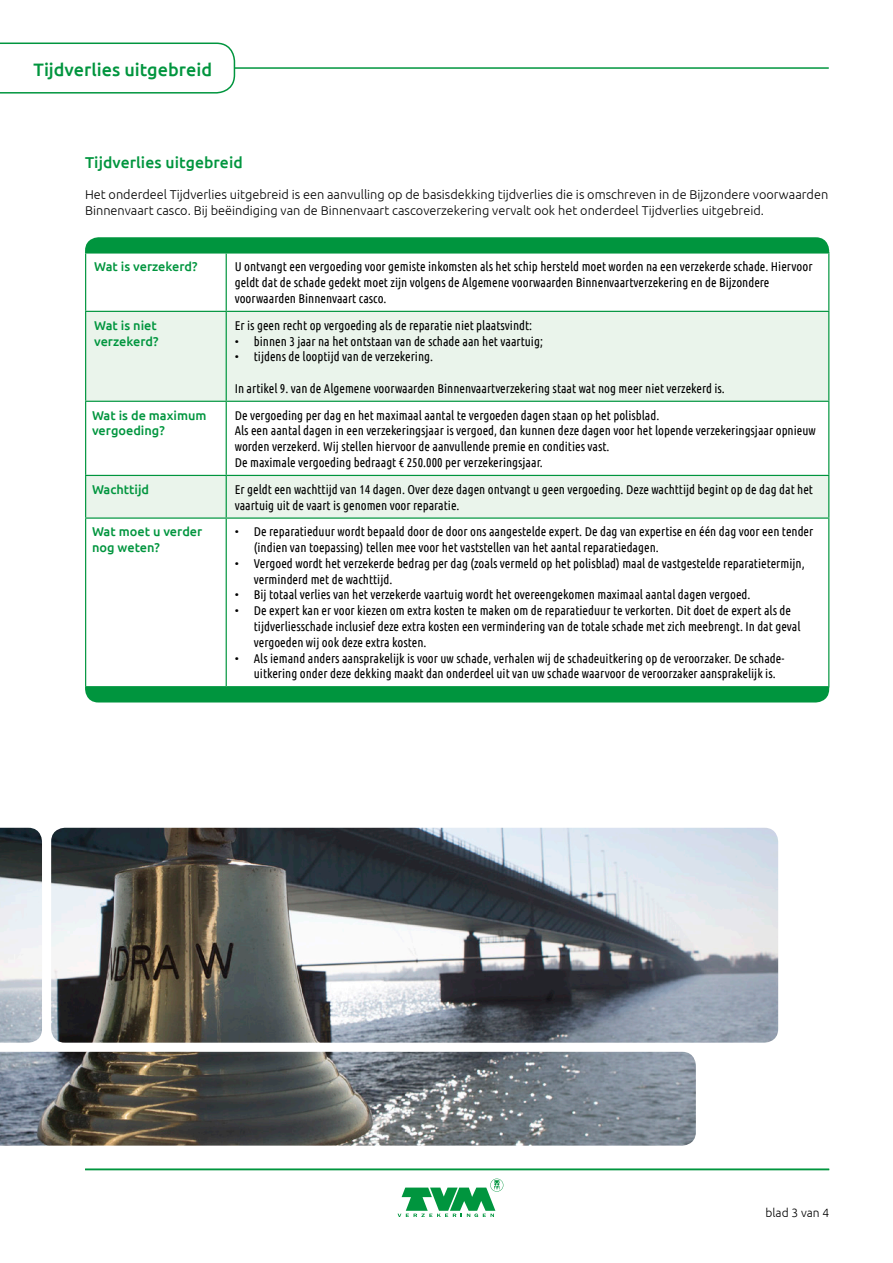
<style>
.page{position:relative;width:893px;height:1263px;background:#fff}
.page>*{position:absolute;margin:0;border:0;box-sizing:border-box;transform-origin:0 0}
.t1{font:500 18px "Ubuntu";color:#00953e}
.Bodykop_gr_10_5pt{font:500 15.75px "Ubuntu";letter-spacing:.005em;color:#00953e}
.Body_-_16{font:12.75px/15.8px "Ubuntu Condensed";color:#000}
.Body_tabel_-_16{font:12.75px/15.8px "Ubuntu Condensed";color:#000}
.Body_-_16-2{font:300 12.75px/15.8px "Ubuntu";color:#000}
.Body_-_16-3{font:500 12.75px/15.8px "Ubuntu";color:#00953e}
.Body{font:300 12px "Ubuntu";color:#000}
</style>
<div class="page">
<img style="left:0;top:828px;width:778px;height:317px">
<svg style="left:85px;top:237px;width:744px;height:15px;background:#069742"></svg>
<div style="left:85px;top:687px;width:744px;height:15px;background:#00953e"></div>
<svg style="left:86px;top:312px;width:742px;height:205px;fill:#eaf4eb"></svg>
<hr style="left:85px;top:252px;width:141px;height:2px;background:#00953e">
<hr style="left:85px;top:254px;width:1px;height:57px;background:#00953e">
<hr style="left:226px;top:252px;width:603px;height:2px;background:#00953e">
<hr style="left:226px;top:254px;width:1px;height:57px;background:#00953e">
<hr style="left:828px;top:254px;width:1px;height:57px;background:#00953e">
<hr style="left:85px;top:311px;width:141px;height:1px;background:#00953e">
<hr style="left:85px;top:312px;width:1px;height:89px;background:#00953e">
<hr style="left:226px;top:311px;width:603px;height:1px;background:#00953e">
<hr style="left:226px;top:312px;width:1px;height:89px;background:#00953e">
<hr style="left:828px;top:312px;width:1px;height:89px;background:#00953e">
<hr style="left:85px;top:401px;width:141px;height:1px;background:#00953e">
<hr style="left:85px;top:402px;width:1px;height:73px;background:#00953e">
<hr style="left:226px;top:401px;width:603px;height:1px;background:#00953e">
<hr style="left:226px;top:402px;width:1px;height:73px;background:#00953e">
<hr style="left:828px;top:402px;width:1px;height:73px;background:#00953e">
<hr style="left:85px;top:475px;width:141px;height:1px;background:#00953e">
<hr style="left:85px;top:476px;width:1px;height:41px;background:#00953e">
<hr style="left:226px;top:475px;width:603px;height:1px;background:#00953e">
<hr style="left:226px;top:476px;width:1px;height:41px;background:#00953e">
<hr style="left:828px;top:476px;width:1px;height:41px;background:#00953e">
<hr style="left:85px;top:517px;width:141px;height:2px;background:#00953e">
<hr style="left:85px;top:519px;width:1px;height:167px;background:#00953e">
<hr style="left:226px;top:517px;width:603px;height:2px;background:#00953e">
<hr style="left:226px;top:519px;width:1px;height:167px;background:#00953e">
<hr style="left:828px;top:519px;width:1px;height:167px;background:#00953e">
<hr style="left:85px;top:686px;width:141px;height:1px;background:#00953e">
<hr style="left:226px;top:686px;width:603px;height:1px;background:#00953e">
<svg style="left:398px;top:1178px;width:105px;height:39px"></svg>
<hr style="left:85px;top:1169px;width:744px;height:1px;background:#00953e">
<hr style="left:85px;top:67px;width:744px;height:2px;background:#00953e">
<svg style="left:0;top:42px;width:236px;height:52px"></svg>
<h1 class="t1" style="left:34px;top:58px;width:180px">Tijdverlies uitgebreid</h1>
<p class="Bodykop_gr_10_5pt" style="left:85px;top:152px;width:159px">Tijdverlies uitgebreid</p>
<p class="Body_-_16-2" style="left:85px;top:186px;width:745px">Het onderdeel Tijdverlies uitgebreid is een aanvulling op de basisdekking tijdverlies die is omschreven in de Bijzondere voorwaarden<br>Binnenvaart casco. Bij beëindiging van de Binnenvaart cascoverzekering vervalt ook het onderdeel Tijdverlies uitgebreid.</p>
<p class="Body_-_16-3" style="left:94px;top:258px;width:105px">Wat is verzekerd?</p>
<p class="Body_tabel_-_16" style="left:235px;top:258px;width:579px">U ontvangt een vergoeding voor gemiste inkomsten als het schip hersteld moet worden na een verzekerde schade. Hiervoor geldt dat de schade gedekt moet zijn volgens de Algemene voorwaarden Binnenvaartverzekering en de Bijzondere voorwaarden Binnenvaart casco.</p>
<p class="Body_-_16-3" style="left:94px;top:317px;width:66px">Wat is niet verzekerd?</p>
<p class="Body_tabel_-_16" style="left:235px;top:317px;width:299px">Er is geen recht op vergoeding als de reparatie niet plaatsvindt:</p>
<p class="Body_-_16" style="left:235px;top:333px;width:310px">• binnen 3 jaar na het ontstaan van de schade aan het vaartuig;</p>
<p class="Body_-_16" style="left:235px;top:348px;width:200px">• tijdens de looptijd van de verzekering.</p>
<p class="Body_tabel_-_16" style="left:235px;top:380px;width:492px">In artikel 9. van de Algemene voorwaarden Binnenvaartverzekering staat wat nog meer niet verzekerd is.</p>
<p class="Body_-_16-3" style="left:92px;top:407px;width:116px">Wat is de maximum vergoeding?</p>
<p class="Body_-_16" style="left:235px;top:407px;width:426px">De vergoeding per dag en het maximaal aantal te vergoeden dagen staan op het polisblad.</p>
<p class="Body_-_16" style="left:235px;top:423px;width:583px">Als een aantal dagen in een verzekeringsjaar is vergoed, dan kunnen deze dagen voor het lopende verzekeringsjaar opnieuw worden verzekerd. Wij stellen hiervoor de aanvullende premie en condities vast.</p>
<p class="Body_-_16" style="left:235px;top:454px;width:310px">De maximale vergoeding bedraagt € 250.000 per verzekeringsjaar.</p>
<p class="Body_-_16-3" style="left:92px;top:481px;width:59px">Wachttijd</p>
<p class="Body_-_16" style="left:235px;top:481px;width:580px">Er geldt een wachttijd van 14 dagen. Over deze dagen ontvangt u geen vergoeding. Deze wachttijd begint op de dag dat het vaartuig uit de vaart is genomen voor reparatie.</p>
<p class="Body_-_16-3" style="left:92px;top:524px;width:112px">Wat moet u verder nog weten?</p>
<p class="Body_-_16" style="left:254px;top:524px;width:561px;text-indent:-19px">• De reparatieduur wordt bepaald door de door ons aangestelde expert. De dag van expertise en één dag voor een tender (indien van toepassing) tellen mee voor het vaststellen van het aantal reparatiedagen.</p>
<p class="Body_-_16" style="left:254px;top:555px;width:552px;text-indent:-19px">• Vergoed wordt het verzekerde bedrag per dag (zoals vermeld op het polisblad) maal de vastgestelde reparatietermijn, verminderd met de wachttijd.</p>
<p class="Body_-_16" style="left:235px;top:587px;width:517px">• Bij totaal verlies van het verzekerde vaartuig wordt het overeengekomen maximaal aantal dagen vergoed.</p>
<p class="Body_-_16" style="left:254px;top:602px;width:548px;text-indent:-19px">• De expert kan er voor kiezen om extra kosten te maken om de reparatieduur te verkorten. Dit doet de expert als de tijdverliesschade inclusief deze extra kosten een vermindering van de totale schade met zich meebrengt. In dat geval vergoeden wij ook deze extra kosten.</p>
<p class="Body_-_16" style="left:254px;top:650px;width:532px;text-indent:-19px">• Als iemand anders aansprakelijk is voor uw schade, verhalen wij de schadeuitkering op de veroorzaker. De schade&shy;uitkering onder deze dekking maakt dan onderdeel uit van uw schade waarvoor de veroorzaker aansprakelijk is.</p>
<p class="Body" style="left:766px;top:1205px;width:65px">blad 3 van 4</p>
</div>
